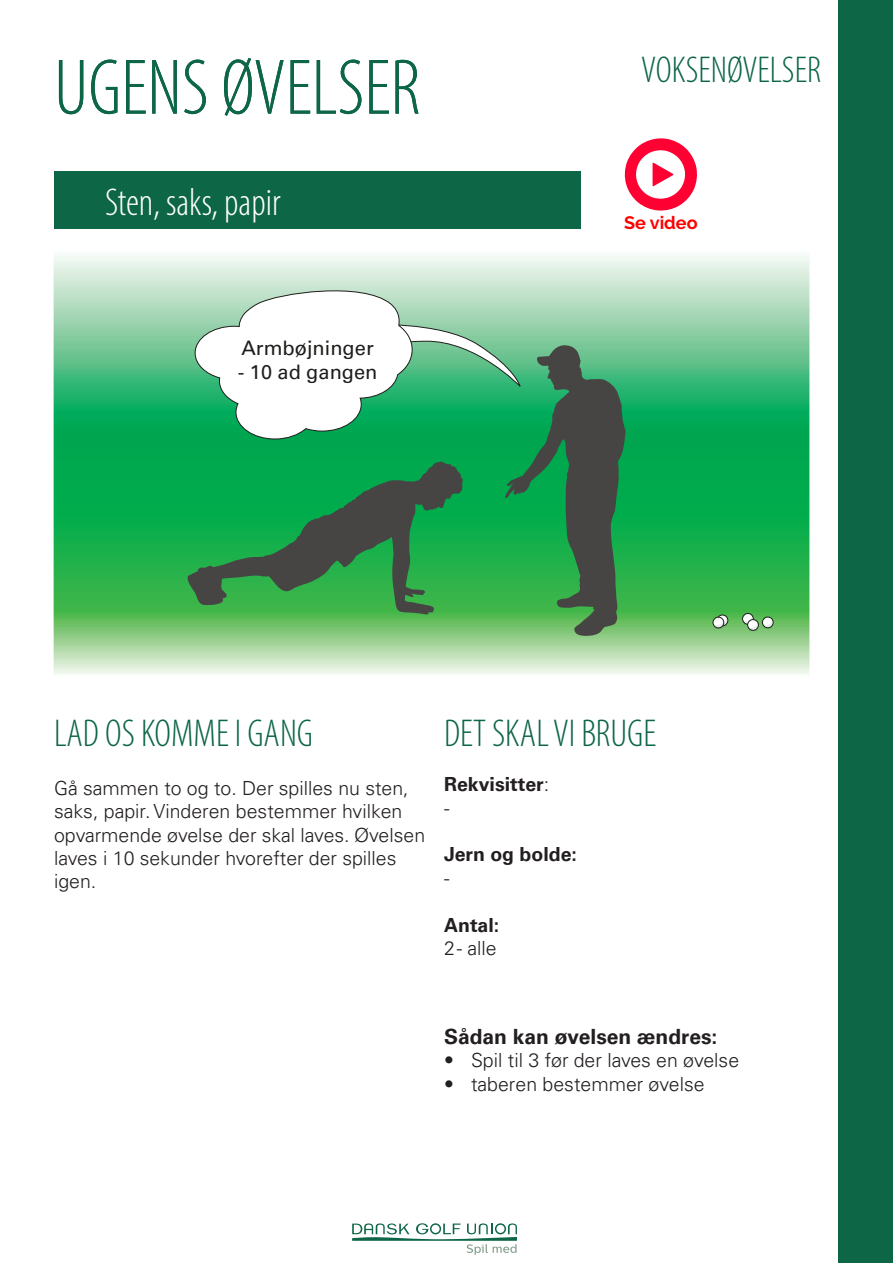
<style>
.page{position:relative;width:893px;height:1263px;background:#fff}
.page>*{position:absolute;margin:0;border:0;box-sizing:border-box;transform-origin:0 0}
.t1{font:300 condensed 79.5px "Myriad Pro";color:#0d6645}
.t2{font:300 condensed 39px "Myriad Pro";color:#0d6645}
.t3{font:300 condensed 39px "Myriad Pro";color:#fff}
.t4{font:300 condensed 37.5px "Myriad Pro";color:#0d6645}
.t5{font:700 21px "Univers";color:#231f20}
.t6{font:19.95px "Univers";color:#1d1d1b}
.t7{font:300 19.5px/23.4px "Univers";color:#231f20}
.t8{font:700 19.5px "Univers";color:#231f20}
.t9{font:700 18px "Raleway";color:#f00}
.s1{font-weight:300}
</style>
<div class="page">
<svg style="left:55px;top:255px;width:753px;height:419px;background:#66c688"></svg>
<div style="left:717px;top:615px;width:11px;height:11px;border:1px solid #1d1d1b;border-radius:50%"></div>
<div style="left:713px;top:617px;width:11px;height:11px;border:1px solid #1d1d1b;border-radius:50%"></div>
<svg style="left:714px;top:616px;width:13px;height:13px"></svg>
<div style="left:742px;top:613px;width:11px;height:11px;border:1px solid #1d1d1b;border-radius:50%"></div>
<div style="left:762px;top:617px;width:11px;height:11px;border:1px solid #1d1d1b;border-radius:50%"></div>
<svg style="left:743px;top:614px;width:29px;height:17px"></svg>
<svg style="left:187px;top:280px;width:439px;height:356px;background:#5aad78"></svg>
<svg style="left:352px;top:1223px;width:165px;height:32px"></svg>
<div style="left:838px;top:0;width:55px;height:1263px;background:#0d6645"></div>
<div style="left:54px;top:172px;width:527px;height:57px;background:#0d6645"></div>
<svg style="left:625px;top:138px;width:72px;height:73px"></svg>
<p class="t1" style="left:54px;top:40px;width:368px">UGENS ØVELSER</p>
<p class="t4" style="left:641px;top:48px;width:181px">VOKSENØVELSER</p>
<p class="t3" style="left:105px;top:179px;width:177px">Sten, saks, papir</p>
<p class="t6" style="left:241px;top:336px;width:134px">Armbøjninger</p>
<p class="t6" style="left:238px;top:360px;width:141px">- 10 ad gangen</p>
<p class="t9" style="left:624px;top:212px;width:75px">Se video</p>
<p class="t2" style="left:54px;top:710px;width:261px">LAD OS KOMME I GANG</p>
<p class="t7" style="left:54px;top:776px;width:373px">Gå sammen to og to. Der spilles nu sten, saks, papir. Vinderen bestemmer hvilken opvarmende øvelse der skal laves. Øvelsen laves i 10 sekunder hvorefter der spilles igen.</p>
<p class="t2" style="left:444px;top:710px;width:214px">DET SKAL VI BRUGE</p>
<p class="t8" style="left:444px;top:773px;width:107px">Rekvisitter<span class="s1">:</span></p>
<p class="t7" style="left:444px;top:796px;width:7px">-</p>
<p class="t8" style="left:444px;top:843px;width:134px">Jern og bolde:</p>
<p class="t7" style="left:444px;top:866px;width:7px">-</p>
<p class="t8" style="left:444px;top:913px;width:57px">Antal:</p>
<p class="t7" style="left:444px;top:936px;width:54px">2 - alle</p>
<p class="t5" style="left:444px;top:1024px;width:275px">Sådan kan øvelsen ændres:</p>
<p class="t7" style="left:444px;top:1049px;width:297px">• Spil til 3 før der laves en øvelse</p>
<p class="t7" style="left:444px;top:1072px;width:262px">• taberen bestemmer øvelse</p>
</div>
